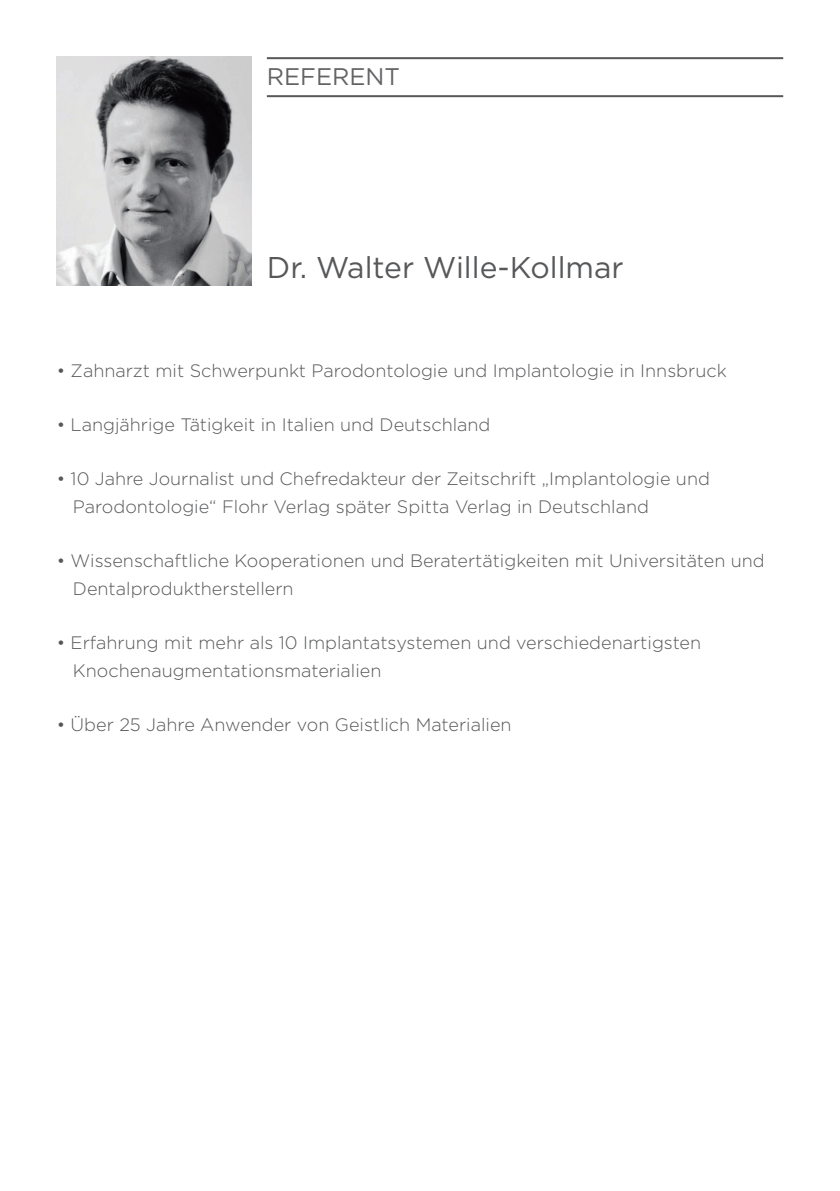
<style>
.page{position:relative;width:840px;height:1191px;background:#fff}
.page>*{position:absolute;margin:0;border:0;box-sizing:border-box;transform-origin:0 0}
.Body_Gotham_Book{font:30px "Gotham";color:#57585a}
.t1{font:24px "Gotham";color:#636366}
.Body_Gotham_Book-2{font:300 18px "Gotham";color:#57585a}
</style>
<div class="page">
<img style="left:57px;top:57px;width:194px;height:229px">
<hr style="left:267px;top:57px;width:515px;height:2px;background:#57585a">
<hr style="left:267px;top:95px;width:515px;height:2px;background:#57585a">
<p class="t1" style="left:267px;top:62px;width:135px">REFERENT</p>
<p class="Body_Gotham_Book" style="left:267px;top:249px;width:358px">Dr. Walter Wille-Kollmar</p>
<p class="Body_Gotham_Book-2" style="left:57px;top:359px;width:671px">• Zahnarzt mit Schwerpunkt Parodontologie und Implantologie in Innsbruck</p>
<p class="Body_Gotham_Book-2" style="left:57px;top:413px;width:435px">• Langjährige Tätigkeit in Italien und Deutschland</p>
<p class="Body_Gotham_Book-2" style="left:57px;top:467px;width:654px">• 10 Jahre Journalist und Chefredakteur der Zeitschrift „Implantologie und</p>
<p class="Body_Gotham_Book-2" style="left:73px;top:495px;width:577px">Parodontologie“ Flohr Verlag später Spitta Verlag in Deutschland</p>
<p class="Body_Gotham_Book-2" style="left:57px;top:549px;width:709px">• Wissenschaftliche Kooperationen und Beratertätigkeiten mit Universitäten und</p>
<p class="Body_Gotham_Book-2" style="left:73px;top:577px;width:222px">Dentalproduktherstellern</p>
<p class="Body_Gotham_Book-2" style="left:57px;top:631px;width:645px">• Erfahrung mit mehr als 10 Implantatsystemen und verschiedenartigsten</p>
<p class="Body_Gotham_Book-2" style="left:73px;top:659px;width:310px">Knochenaugmentationsmaterialien</p>
<p class="Body_Gotham_Book-2" style="left:57px;top:713px;width:456px">• Über 25 Jahre Anwender von Geistlich Materialien</p>
</div>
